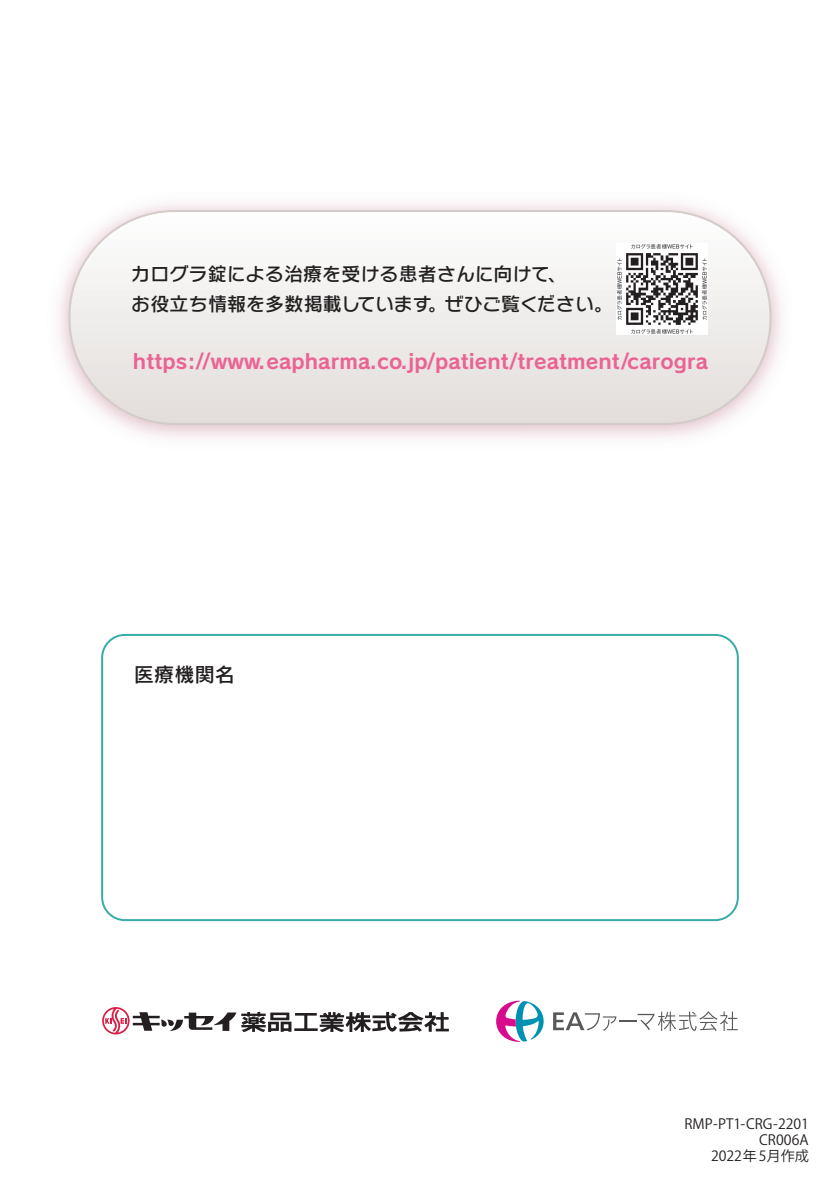
<style>
.page{position:relative;width:840px;height:1191px;background:#fff}
.page>*{position:absolute;margin:0;border:0;box-sizing:border-box;transform-origin:0 0}
.t1{font:20.4px "Rodin NTLG Pro B 90 pv RKSJ H";letter-spacing:.005em;color:#ea6394}
.t2{font:20px "Rodin NTLG Pro DB 90 pv RKSJ H";letter-spacing:.01em;color:#231f20}
.t3{font:19px/30px "Rodin NTLG Pro DB 90 pv RKSJ H";color:#231f20}
.t4{font:14px/16px "Koz Go Pro Regular 90 pv RKSJ H";color:#231f20;text-align:right}
</style>
<div class="page">
<svg style="left:69px;top:211px;width:701px;height:213px"></svg>
<div style="left:68px;top:210px;width:703px;height:215px;border:2px solid #d3ccc9;border-radius:105px"></div>
<img style="left:616px;top:244px;width:91px;height:90px">
<svg style="left:496px;top:1000px;width:47px;height:42px"></svg>
<svg style="left:553px;top:1011px;width:184px;height:20px"></svg>
<svg style="left:102px;top:1007px;width:346px;height:27px"></svg>
<div style="left:101px;top:634px;width:637px;height:287px;border:2px solid #39ada5;border-radius:23px"></div>
<p class="t3" style="left:131px;top:261px;width:483px">カログラ錠による治療を受ける患者さんに向けて、<br>お役立ち情報を多数掲載しています。ぜひご覧ください。</p>
<p class="t1" style="left:133px;top:353px;width:576px">https://www.eapharma.co.jp/patient/treatment/carogra</p>
<p class="t2" style="left:134px;top:666px;width:102px">医療機関名</p>
<p class="t4" style="left:684px;top:1117px;width:126px">RMP-PT1-CRG-2201<br>CR006A<br>2022年 5月作成</p>
</div>
